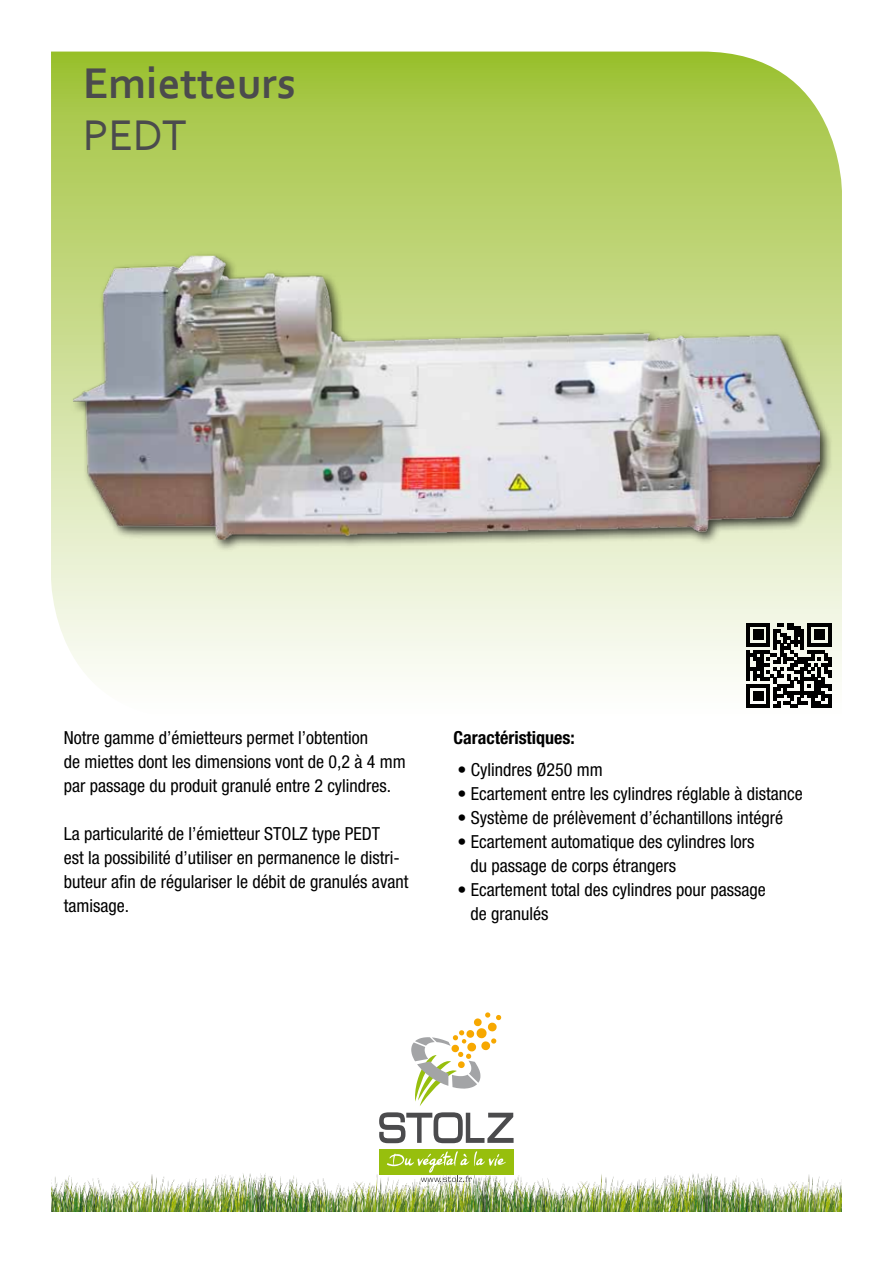
<style>
.page{position:relative;width:893px;height:1263px;background:#fff}
.page>*{position:absolute;margin:0;border:0;box-sizing:border-box;transform-origin:0 0}
.t1{font:700 45px "Corbel";color:#4b4b4d}
.t2{font:45px "Corbel";color:#4b4b4d}
.t3{font:condensed 18px/24px "Helvetica Neue LT Std";color:#000}
.t4{font:700 condensed 18px "Helvetica Neue LT Std";color:#000}
</style>
<div class="page">
<img style="left:51px;top:1173px;width:791px;height:39px">
<svg style="left:51px;top:52px;width:791px;height:656px;background:#ccde96"></svg>
<svg style="left:746px;top:623px;width:85px;height:85px"></svg>
<svg style="left:379px;top:1112px;width:135px;height:31px"></svg>
<svg style="left:411px;top:1012px;width:90px;height:94px"></svg>
<div style="left:379px;top:1148px;width:135px;height:26px;background:#97bf0d"></div>
<svg style="left:387px;top:1151px;width:119px;height:31px"></svg>
<div style="left:69px;top:251px;width:764px;height:301px;background:#000;opacity:.75"></div>
<img style="left:72px;top:255px;width:749px;height:287px">
<h1 class="t1" style="left:83px;top:55px;width:214px">Emietteurs</h1>
<h1 class="t2" style="left:83px;top:108px;width:105px">PEDT</h1>
<p class="t3" style="left:64px;top:725px;width:343px">Notre gamme d’émietteurs permet l’obtention<br>de miettes dont les dimensions vont de 0,2 à 4 mm par passage du produit granulé entre 2 cylindres.</p>
<p class="t3" style="left:64px;top:821px;width:346px">La particularité de l’émietteur STOLZ type PEDT<br>est la possibilité d’utiliser en permanence le distri&shy;buteur afin de régulariser le débit de granulés avant tamisage.</p>
<p class="t4" style="left:453px;top:726px;width:123px">Caractéristiques:</p>
<p class="t3" style="left:458px;top:757px;width:147px">• Cylindres Ø250 mm</p>
<p class="t3" style="left:458px;top:781px;width:347px">• Ecartement entre les cylindres réglable à distance</p>
<p class="t3" style="left:458px;top:805px;width:327px">• Système de prélèvement d’échantillons intégré</p>
<p class="t3" style="left:470px;top:829px;width:286px;text-indent:-13px">• Ecartement automatique des cylindres lors du passage de corps étrangers</p>
<p class="t3" style="left:470px;top:877px;width:297px;text-indent:-13px">• Ecartement total des cylindres pour passage de granulés</p>
</div>
